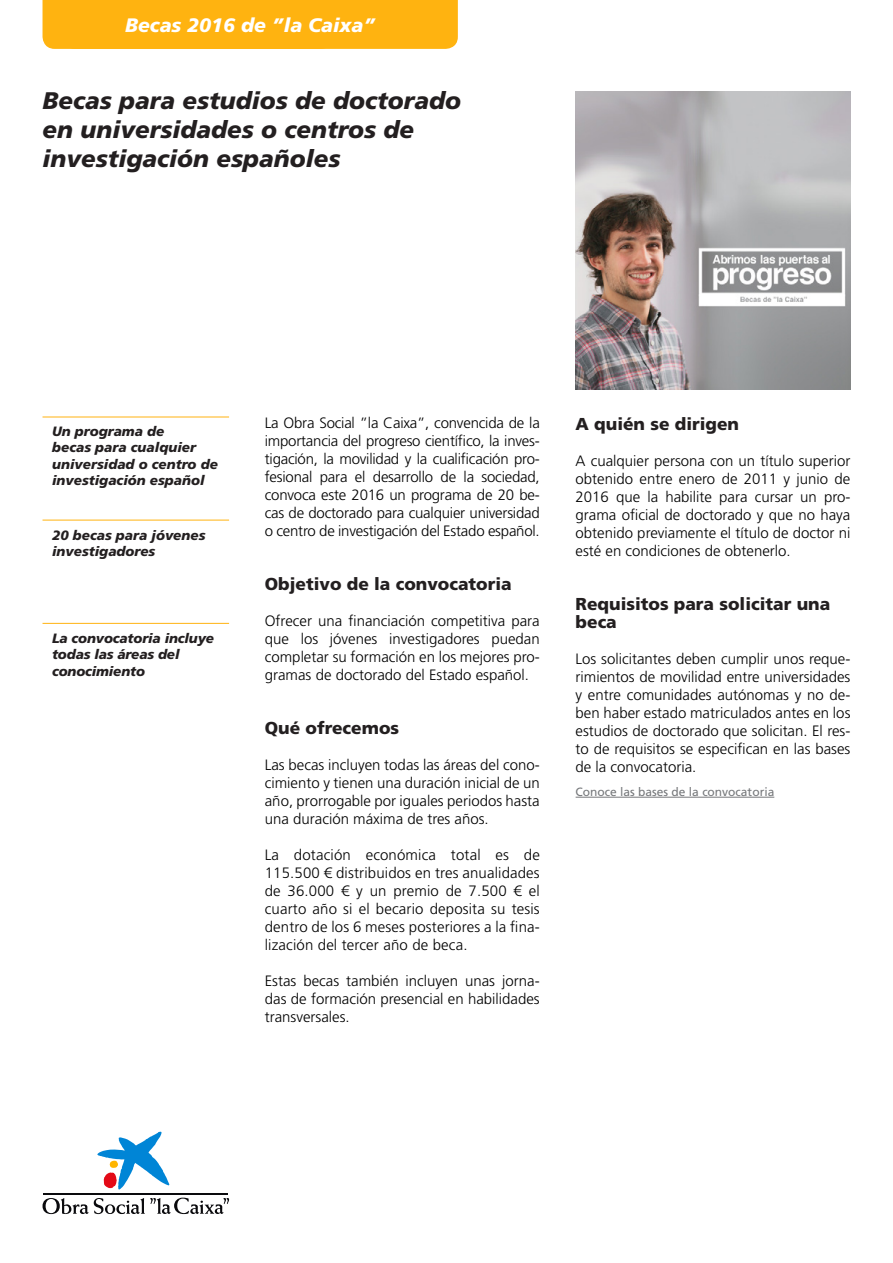
<style>
.page{position:relative;width:893px;height:1263px;background:#fff}
.page>*{position:absolute;margin:0;border:0;box-sizing:border-box;transform-origin:0 0}
.t1{font:italic 900 24px/28.8px "Frutiger LT Std";color:#231f20}
.t2{font:italic 900 19.5px "Frutiger LT Std";color:#fff}
.t3{font:900 17.25px/18px "Frutiger LT Std";color:#231f20}
.t4{font:300 15px/18px "Frutiger LT Std";color:#000;text-align:justify}
.t5{font:italic 900 13.5px/16.5px "Frutiger LT Std";color:#231f20}
.t6{font:12px "Frutiger LT Std";color:#76787b}
</style>
<div class="page">
<hr style="left:43px;top:1194px;width:185px;height:1px;background:#0a0a0d">
<svg style="left:97px;top:1132px;width:72px;height:57px"></svg>
<svg style="left:43px;top:1197px;width:187px;height:17px"></svg>
<div style="left:43px;top:0;width:415px;height:49px;background:#ffb310"></div>
<hr style="left:576px;top:797px;width:198px;height:1px;background:#76787b">
<hr style="left:43px;top:417px;width:186px;height:1px;background:#ffb310">
<hr style="left:43px;top:520px;width:186px;height:1px;background:#ffb310">
<hr style="left:43px;top:623px;width:186px;height:1px;background:#ffb310">
<img style="left:576px;top:92px;width:274px;height:298px">
<p class="t2" style="left:125px;top:13px;width:252px">Becas 2016 de ”la Caixa”</p>
<p class="t1" style="left:43px;top:87px;width:420px">Becas para estudios de doctorado en universidades o centros de investigación españoles</p>
<p class="t5" style="left:52px;top:423px;width:167px">Un programa de<br>becas para cualquier universidad o centro de investigación español</p>
<p class="t5" style="left:52px;top:527px;width:155px">20 becas para jóvenes investigadores</p>
<p class="t5" style="left:52px;top:630px;width:164px">La convocatoria incluye todas las áreas del conocimiento</p>
<p class="t4" style="left:265px;top:414px;width:276px">La Obra Social ”la Caixa”, convencida de la importancia del progreso científico, la inves&shy;tigación, la movilidad y la cualificación pro&shy;fesional para el desarrollo de la sociedad, convoca este 2016 un programa de 20 be&shy;cas de doctorado para cualquier universidad o centro de investigación del Estado español.</p>
<p class="t3" style="left:265px;top:575px;width:248px">Objetivo de la convocatoria</p>
<p class="t4" style="left:265px;top:612px;width:276px">Ofrecer una financiación competitiva para que los jóvenes investigadores puedan completar su formación en los mejores pro&shy;gramas de doctorado del Estado español.</p>
<p class="t3" style="left:265px;top:719px;width:136px">Qué ofrecemos</p>
<p class="t4" style="left:265px;top:756px;width:276px">Las becas incluyen todas las áreas del cono&shy;cimiento y tienen una duración inicial de un año, prorrogable por iguales periodos hasta una duración máxima de tres años.</p>
<p class="t4" style="left:265px;top:846px;width:276px">La dotación económica total es de 115.500 € distribuidos en tres anualidades de 36.000 € y un premio de 7.500 € el cuarto año si el becario deposita su tesis dentro de los 6 meses posteriores a la fina&shy;lización del tercer año de beca.</p>
<p class="t4" style="left:265px;top:972px;width:276px">Estas becas también incluyen unas jorna&shy;das de formación presencial en habilidades transversales.</p>
<p class="t3" style="left:576px;top:415px;width:165px">A quién se dirigen</p>
<p class="t4" style="left:576px;top:452px;width:276px">A cualquier persona con un título superior obtenido entre enero de 2011 y junio de 2016 que la habilite para cursar un pro&shy;grama oficial de doctorado y que no haya obtenido previamente el título de doctor ni esté en condiciones de obtenerlo.</p>
<p class="t3" style="left:576px;top:595px;width:256px">Requisitos para solicitar una beca</p>
<p class="t4" style="left:576px;top:650px;width:276px">Los solicitantes deben cumplir unos reque&shy;rimientos de movilidad entre universidades y entre comunidades autónomas y no de&shy;ben haber estado matriculados antes en los estudios de doctorado que solicitan. El res&shy;to de requisitos se especifican en las bases de la convocatoria.</p>
<p class="t6" style="left:576px;top:785px;width:200px">Conoce las bases de la convocatoria</p>
</div>
